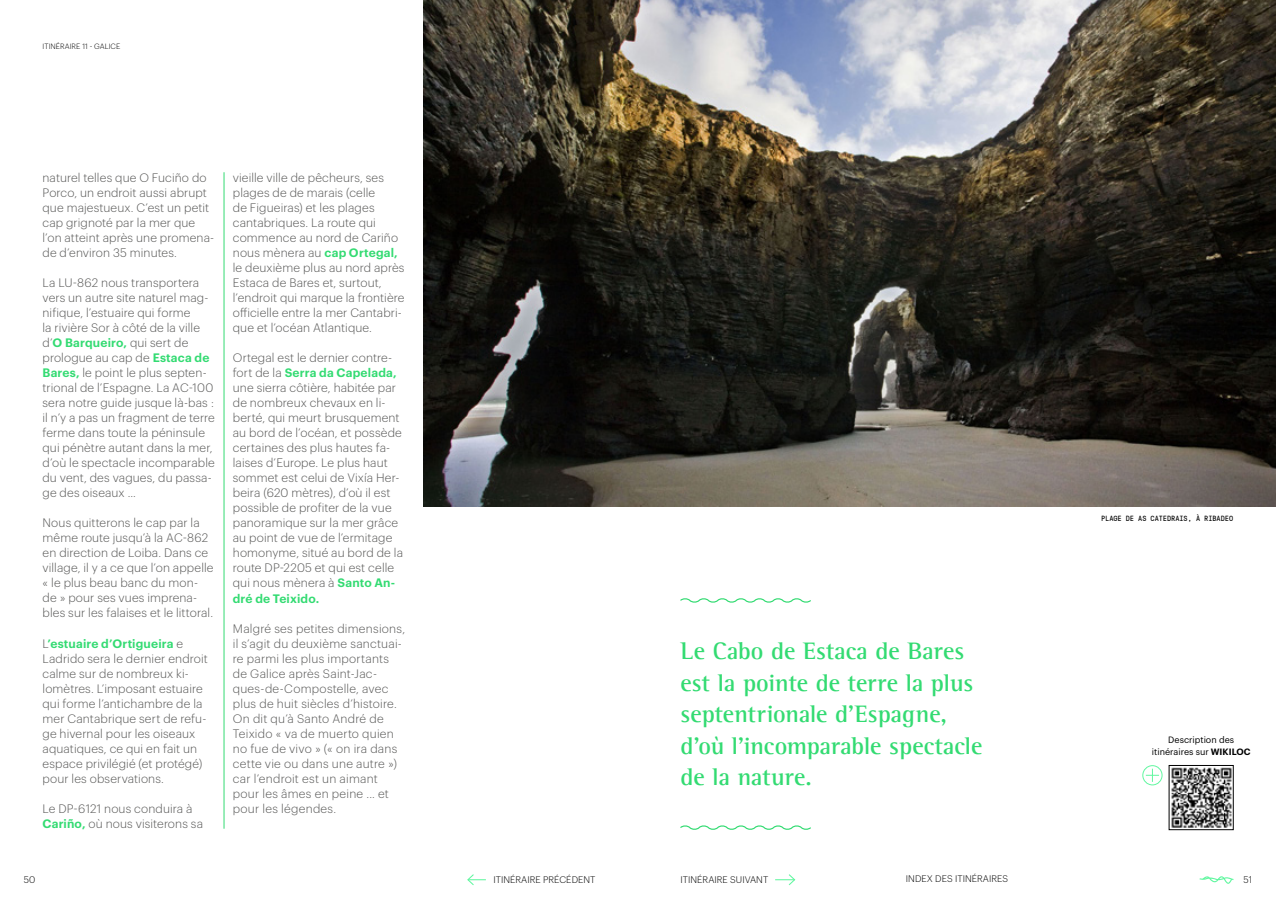
<style>
.page{position:relative;width:1276px;height:915px;background:#fff}
.page>*{position:absolute;margin:0;border:0;box-sizing:border-box;transform-origin:0 0}
.t1{font:700 24.45px/31.3px "Rotis Semi Serif Std";letter-spacing:-.005em;color:#33db72}
.t2{font:300 12px/15px "Graphik";letter-spacing:.015em;color:#575756}
.t3{font:300 9.3px "Graphik";letter-spacing:.005em;color:#000}
.t4{font:9px/12px "Graphik";color:#000;text-align:center}
.t5{font:7.5px "GT Pressura Mono";color:#000}
.t6{font:300 7.5px "Graphik";letter-spacing:.005em;color:#000}
.s1{font-weight:600;color:#33db72}
.s2{font-weight:600}
</style>
<div class="page">
<img style="left:1171px;top:767px;width:60px;height:60px">
<div style="left:1142px;top:765px;width:20px;height:20px;border:1px solid #61f7a0;border-radius:50%"></div>
<svg style="left:1145px;top:768px;width:14px;height:13px"></svg>
<hr style="left:224px;top:172px;width:1px;height:656px;background:#33db72">
<svg style="left:680px;top:598px;width:131px;height:5px"></svg>
<svg style="left:680px;top:825px;width:131px;height:5px"></svg>
<svg style="left:775px;top:874px;width:21px;height:12px"></svg>
<svg style="left:467px;top:874px;width:19px;height:11px"></svg>
<svg style="left:1199px;top:876px;width:34px;height:7px"></svg>
<img style="left:423px;top:0;width:853px;height:506px">
<p class="t6" style="left:43px;top:40px;width:79px">ITINÉRAIRE 11 - GALICE</p>
<p class="t2" style="left:43px;top:169px;width:173px">naturel telles que O Fuciño do<br>Porco, un endroit aussi abrupt que majestueux. C’est un petit cap grignoté par la mer que l’on atteint après une promena&shy;de d’environ 35 minutes.</p>
<p class="t2" style="left:43px;top:274px;width:174px">La LU-862 nous transportera vers un autre site naturel mag&shy;nifique, l’estuaire qui forme<br>la rivière Sor à côté de la ville d’<span class="s1">O Barqueiro,</span> qui sert de prologue au cap de <span class="s1">Estaca de<br>Bares,</span> le point le plus septen&shy;trional de l’Espagne. La AC-100 sera notre guide jusque là-bas : il n’y a pas un fragment de terre ferme dans toute la péninsule qui pénètre autant dans la mer, d’où le spectacle incomparable du vent, des vagues, du passa&shy;ge des oiseaux ...</p>
<p class="t2" style="left:43px;top:514px;width:172px">Nous quitterons le cap par la même route jusqu’à la AC-862 en direction de Loiba. Dans ce village, il y a ce que l’on appelle « le plus beau banc du mon&shy;de » pour ses vues imprena&shy;bles sur les falaises et le littoral.</p>
<p class="t2" style="left:43px;top:634px;width:167px">L<span class="s1">’estuaire d’Ortigueira</span> e<br>Ladrido sera le dernier endroit calme sur de nombreux ki&shy;lomètres. L’imposant estuaire qui forme l’antichambre de la mer Cantabrique sert de refu&shy;ge hivernal pour les oiseaux aquatiques, ce qui en fait un espace privilégié (et protégé) pour les observations.</p>
<p class="t2" style="left:43px;top:799px;width:162px">Le DP-6121 nous conduira à<br><span class="s1">Cariño,</span> où nous visiterons sa</p>
<p class="t2" style="left:233px;top:169px;width:173px">vieille ville de pêcheurs, ses plages de de marais (celle<br>de Figueiras) et les plages cantabriques. La route qui commence au nord de Cariño nous mènera au <span class="s1">cap Ortegal, </span>le deuxième plus au nord après<br>Estaca de Bares et, surtout, l’endroit qui marque la frontière officielle entre la mer Cantabri&shy;que et l’océan Atlantique.</p>
<p class="t2" style="left:233px;top:349px;width:172px">Ortegal est le dernier contre&shy;fort de la <span class="s1">Serra da Capelada, </span>une sierra côtière, habitée par de nombreux chevaux en li&shy;berté, qui meurt brusquement au bord de l’océan, et possède certaines des plus hautes fa&shy;laises d’Europe. Le plus haut sommet est celui de Vixía Her&shy;beira (620 mètres), d’où il est possible de profiter de la vue panoramique sur la mer grâce au point de vue de l’ermitage homonyme, situé au bord de la route DP-2205 et qui est celle qui nous mènera à <span class="s1">Santo An&shy;dré de Teixido.</span></p>
<p class="t2" style="left:233px;top:619px;width:174px">Malgré ses petites dimensions, il s’agit du deuxième sanctuai&shy;re parmi les plus importants de Galice après Saint-Jac&shy;ques-de-Compostelle, avec plus de huit siècles d’histoire.<br>On dit qu’à Santo André de<br>Teixido « va de muerto quien no fue de vivo » (« on ira dans cette vie ou dans une autre ») car l’endroit est un aimant pour les âmes en peine ... et pour les légendes.</p>
<h1 class="t1" style="left:680px;top:635px;width:303px">Le Cabo de Estaca de Bares est la pointe de terre la plus septentrionale d’Espagne, d’où l’incomparable spectacle de la nature.</h1>
<p class="t5" style="left:1101px;top:512px;width:133px">PLAGE DE AS CATEDRAIS, À RIBADEO</p>
<p class="t4" style="left:1152px;top:732px;width:100px">Description des itinéraires sur <span class="s2">WIKILOC</span></p>
<p class="t3" style="left:24px;top:872px;width:13px">50</p>
<p class="t3" style="left:493px;top:872px;width:103px">ITINÉRAIRE PRÉCÉDENT</p>
<p class="t3" style="left:680px;top:872px;width:89px">ITINÉRAIRE SUIVANT</p>
<p class="t3" style="left:906px;top:871px;width:104px">INDEX DES ITINÉRAIRES</p>
<p class="t3" style="left:1243px;top:872px;width:10px">51</p>
</div>
